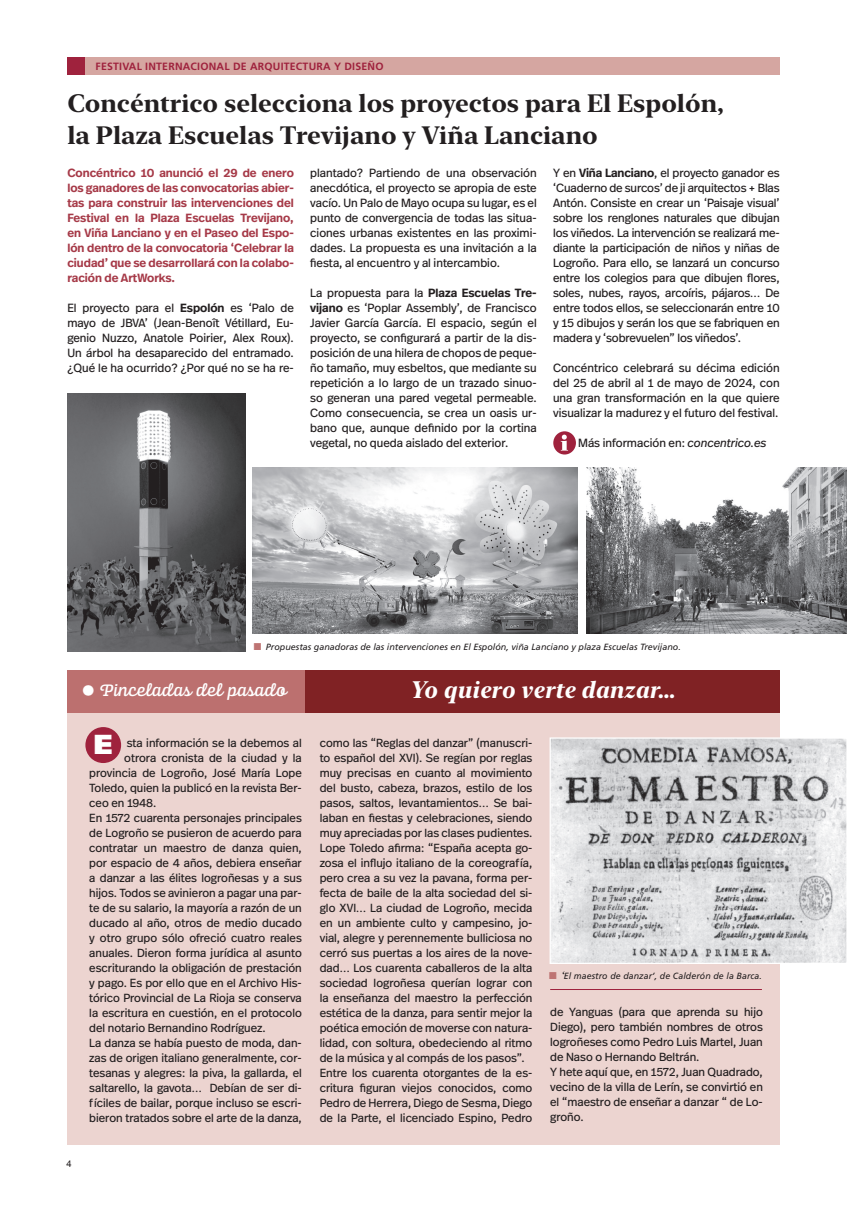
<style>
.page{position:relative;width:847px;height:1205px;background:#fff}
.page>*{position:absolute;margin:0;border:0;box-sizing:border-box;transform-origin:0 0}
.t1{font:900 27.5px "Frutiger LT Std";color:#fff}
.t2{font:700 25px/31.2px "New York Large";color:#231f20}
.t3{font:italic 700 23.75px "New York Large";letter-spacing:.01em;color:#fff}
.t4{font:17.62px "Alianza Script 500";color:#fff}
.t5{font:11.88px/15px "Real Head Pro";color:#231f20;text-align:justify}
.t6{font:600 11.88px/15px "Real Head Pro";color:#a63a48;text-align:justify}
.t7{font:11.75px/15px "Real Head Pro";color:#231f20}
.t8{font:700 10.5px "Frutiger LT Std";letter-spacing:.02em;color:#9f223d}
.t9{font:9.38px "Arial";color:#231f20}
.t10{font:italic 9px "Frutiger LT Std";color:#231f20}
.s1{font-weight:600}
.s2{font-style:italic}
.s3{color:#be7473}
.s4{font-family:"Frutiger LT Std";font-weight:300;font-stretch:condensed;font-size:30.25px}
.s5{font-family:"New York Large";font-weight:600;font-size:10.38px}
</style>
<div class="page">
<div style="left:67px;top:678px;width:713px;height:466px;background:#ecd4d0"></div>
<div style="left:67px;top:58px;width:713px;height:17px;background:#d5a6a1"></div>
<div style="left:67px;top:58px;width:18px;height:17px;background:#9f223d"></div>
<hr style="left:550px;top:989px;width:212px;height:1px;background:#9f223d">
<div style="left:85px;top:727px;width:36px;height:36px;background:#9f223d;border-radius:50%"></div>
<div style="left:67px;top:670px;width:713px;height:43px;background:#bc706f"></div>
<div style="left:305px;top:670px;width:475px;height:43px;background:#802224"></div>
<img style="left:551px;top:739px;width:294px;height:223px">
<div style="left:549px;top:737px;width:298px;height:227px;border:1px solid #fff"></div>
<img style="left:253px;top:468px;width:325px;height:165px">
<img style="left:586px;top:468px;width:261px;height:166px">
<img style="left:67px;top:394px;width:178px;height:257px">
<div style="left:553px;top:431px;width:23px;height:23px;background:#9f223d;border-radius:50%"></div>
<svg style="left:561px;top:435px;width:7px;height:16px"></svg>
<p class="t8" style="left:96px;top:60px;width:289px">FESTIVAL INTERNACIONAL DE ARQUITECTURA Y DISEÑO</p>
<h2 class="t2" style="left:67px;top:87px;width:658px">Concéntrico selecciona los proyectos para El Espolón, la Plaza Escuelas Trevijano y Viña Lanciano</h2>
<p class="t6" style="left:67px;top:165px;width:228px">Concéntrico 10 anunció el 29 de enero los ganadores de las convocatorias abier&shy;tas para construir las intervenciones del Festival en la Plaza Escuelas Trevijano, en Viña Lanciano y en el Paseo del Espo&shy;lón dentro de la convocatoria ‘Celebrar la ciudad’ que se desarrollará con la colabo&shy;ración de ArtWorks.</p>
<p class="t5" style="left:67px;top:300px;width:228px">El proyecto para el <span class="s1">Espolón</span> es ‘Palo de mayo de JBVA’ (Jean-Benoît Vétillard, Eu&shy;genio Nuzzo, Anatole Poirier, Alex Roux).<br>Un árbol ha desaparecido del entramado. ¿Qué le ha ocurrido? ¿Por qué no se ha re-</p>
<p class="t5" style="left:310px;top:165px;width:228px">plantado? Partiendo de una observación anecdótica, el proyecto se apropia de este vacío. Un Palo de Mayo ocupa su lugar, es el punto de convergencia de todas las situa&shy;ciones urbanas existentes en las proximi&shy;dades. La propuesta es una invitación a la fiesta, al encuentro y al intercambio.</p>
<p class="t5" style="left:310px;top:285px;width:228px">La propuesta para la <span class="s1">Plaza Escuelas Tre&shy;vijano</span> es ‘Poplar Assembly’, de Francisco Javier García García. El espacio, según el proyecto, se configurará a partir de la dis&shy;posición de una hilera de chopos de peque&shy;ño tamaño, muy esbeltos, que mediante su repetición a lo largo de un trazado sinuo&shy;so generan una pared vegetal permeable.<br>Como consecuencia, se crea un oasis ur&shy;bano que, aunque definido por la cortina vegetal, no queda aislado del exterior.</p>
<p class="t5" style="left:553px;top:165px;width:228px">Y en <span class="s1">Viña Lanciano</span>, el proyecto ganador es ‘Cuaderno de surcos’ de ji arquitectos + Blas Antón. Consiste en crear un ‘Paisaje visual’ sobre los renglones naturales que dibujan los viñedos. La intervención se realizará me&shy;diante la participación de niños y niñas de Logroño. Para ello, se lanzará un concurso entre los colegios para que dibujen flores, soles, nubes, rayos, arcoíris, pájaros… De entre todos ellos, se seleccionarán entre 10 y 15 dibujos y serán los que se fabriquen en madera y ‘sobrevuelen” los viñedos’.</p>
<p class="t5" style="left:553px;top:360px;width:228px">Concéntrico celebrará su décima edición del 25 de abril al 1 de mayo de 2024, con una gran transformación en la que quiere visualizar la madurez y el futuro del festival.</p>
<p class="t5" style="left:578px;top:435px;width:190px">Más información en: <span class="s2">concentrico.es</span></p>
<p class="t10" style="left:254px;top:641px;width:429px"><span class="s3">■</span> Propuestas ganadoras de las intervenciones en El Espolón, viña Lanciano y plaza Escuelas Trevijano.</p>
<h3 class="t4" style="left:81px;top:680px;width:207px"><span class="s4">•</span> Pinceladas del pasado</h3>
<h3 class="t3" style="left:409px;top:673px;width:267px">Yo quiero verte danzar…</h3>
<p class="t9" style="left:67px;top:1158px;width:7px">4</p>
<h1 class="t1" style="left:94px;top:727px;width:20px">E</h1>
<p class="t7" style="left:127px;top:735px;width:176px">sta información se la debemos al</p>
<p class="t7" style="left:124px;top:750px;width:179px">otrora cronista de la ciudad y la</p>
<p class="t7" style="left:89px;top:765px;width:214px">provincia de Logroño, José María Lope</p>
<p class="t7" style="left:89px;top:780px;width:214px">Toledo, quien la publicó en la revista Ber-</p>
<p class="t7" style="left:89px;top:795px;width:69px">ceo en 1948.</p>
<p class="t7" style="left:89px;top:810px;width:214px">En 1572 cuarenta personajes principales</p>
<p class="t7" style="left:89px;top:825px;width:214px">de Logroño se pusieron de acuerdo para</p>
<p class="t7" style="left:89px;top:840px;width:214px">contratar un maestro de danza quien,</p>
<p class="t7" style="left:89px;top:855px;width:214px">por espacio de 4 años, debiera enseñar</p>
<p class="t7" style="left:89px;top:870px;width:214px">a danzar a las élites logroñesas y a sus</p>
<p class="t7" style="left:89px;top:885px;width:214px">hijos. Todos se avinieron a pagar una par-</p>
<p class="t7" style="left:89px;top:900px;width:214px">te de su salario, la mayoría a razón de un</p>
<p class="t7" style="left:89px;top:915px;width:214px">ducado al año, otros de medio ducado</p>
<p class="t7" style="left:89px;top:930px;width:214px">y otro grupo sólo ofreció cuatro reales</p>
<p class="t7" style="left:89px;top:945px;width:214px">anuales. Dieron forma jurídica al asunto</p>
<p class="t7" style="left:89px;top:960px;width:214px">escriturando la obligación de prestación</p>
<p class="t7" style="left:89px;top:975px;width:214px">y pago. Es por ello que en el Archivo His-</p>
<p class="t7" style="left:89px;top:990px;width:214px">tórico Provincial de La Rioja se conserva</p>
<p class="t7" style="left:89px;top:1005px;width:214px">la escritura en cuestión, en el protocolo</p>
<p class="t7" style="left:89px;top:1020px;width:178px">del notario Bernandino Rodríguez.</p>
<p class="t7" style="left:89px;top:1035px;width:214px">La danza se había puesto de moda, dan-</p>
<p class="t7" style="left:89px;top:1050px;width:214px">zas de origen italiano generalmente, cor-</p>
<p class="t7" style="left:89px;top:1065px;width:214px">tesanas y alegres: la piva, la gallarda, el</p>
<p class="t7" style="left:89px;top:1080px;width:214px">saltarello, la gavota… Debían de ser di-</p>
<p class="t7" style="left:89px;top:1095px;width:214px">fíciles de bailar, porque incluso se escri-</p>
<p class="t7" style="left:89px;top:1110px;width:214px">bieron tratados sobre el arte de la danza,</p>
<p class="t7" style="left:320px;top:735px;width:214px">como las “Reglas del danzar” (manuscri&shy;to español del XVI). Se regían por reglas muy precisas en cuanto al movimiento del busto, cabeza, brazos, estilo de los pasos, saltos, levantamientos… Se bai&shy;laban en fiestas y celebraciones, siendo muy apreciadas por las clases pudientes.<br>Lope Toledo afirma: “España acepta go&shy;zosa el influjo italiano de la coreografía, pero crea a su vez la pavana, forma per&shy;fecta de baile de la alta sociedad del si&shy;glo XVI… La ciudad de Logroño, mecida en un ambiente culto y campesino, jo&shy;vial, alegre y perennemente bulliciosa no cerró sus puertas a los aires de la nove&shy;dad… Los cuarenta caballeros de la alta sociedad logroñesa querían lograr con la enseñanza del maestro la perfección estética de la danza, para sentir mejor la poética emoción de moverse con natura&shy;lidad, con soltura, obedeciendo al ritmo de la música y al compás de los pasos”.<br>Entre los cuarenta otorgantes de la es&shy;critura figuran viejos conocidos, como Pedro de Herrera, Diego de Sesma, Diego de la Parte, el licenciado Espino, Pedro</p>
<p class="t10" style="left:549px;top:971px;width:214px"><span class="s3">■</span> <span class="s5">‘</span>El maestro de danzar’, de Calderón de la Barca.</p>
<p class="t7" style="left:550px;top:1004px;width:214px">de Yanguas (para que aprenda su hijo Diego), pero también nombres de otros logroñeses como Pedro Luis Martel, Juan de Naso o Hernando Beltrán.<br>Y hete aquí que, en 1572, Juan Quadrado, vecino de la villa de Lerín, se convirtió en el “maestro de enseñar a danzar “ de Lo&shy;groño.</p>
</div>
